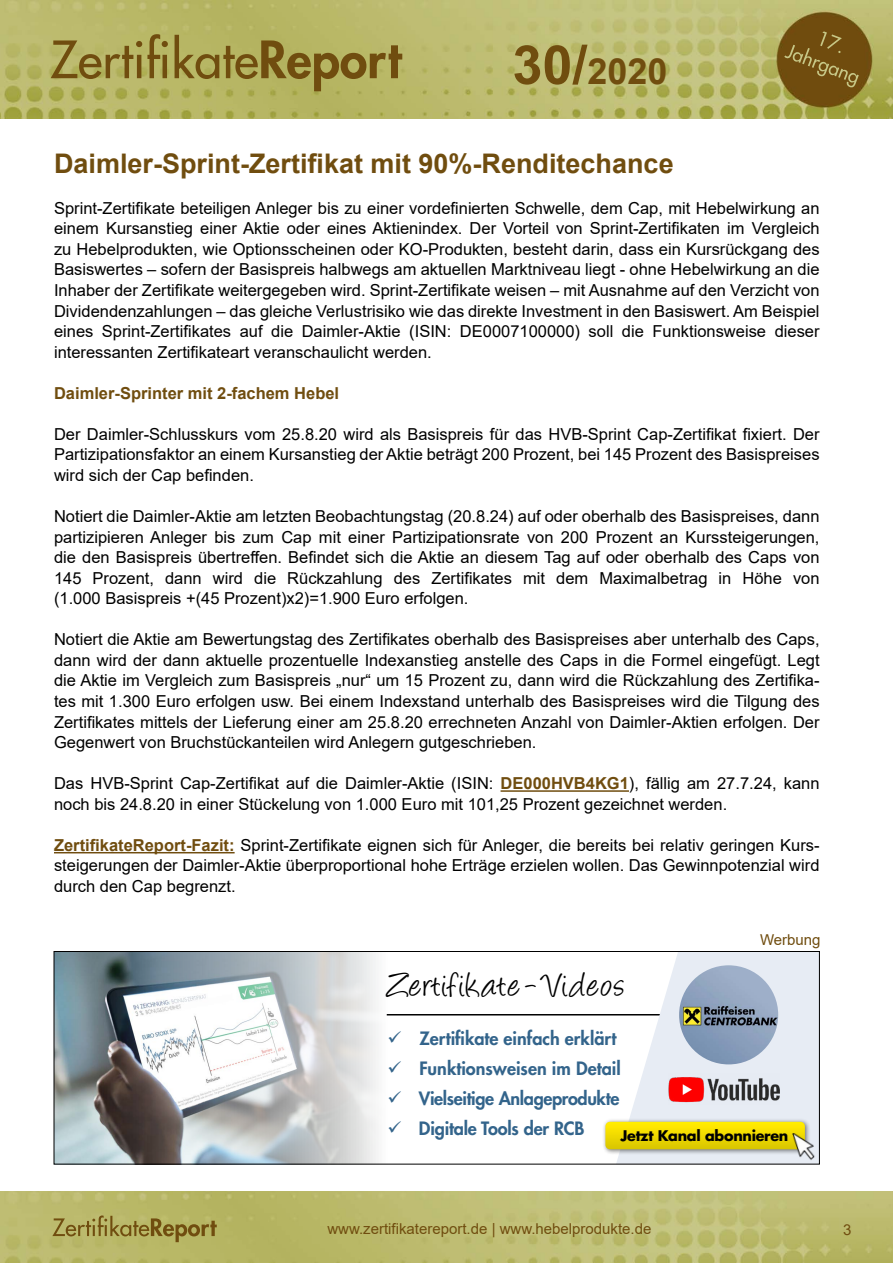
<style>
.page{position:relative;width:893px;height:1263px;background:#fff}
.page>*{position:absolute;margin:0;border:0;box-sizing:border-box;transform-origin:0 0}
.t1{font:39px "Angelina";letter-spacing:.045em;color:#000}
.t2{font:700 36px "Arial";color:#704d0f}
.t3{font:700 27px "Arial";color:#704d0f}
.t4{font:800 18px "Futura LT Pro";letter-spacing:-.01em;color:#33648b}
.t5{font:16.5px/20.5px "Arial";color:#000;text-align:justify}
.t6{font:700 16.5px "Arial";color:#704d0f}
.t7{font:15px "Arial";color:#704d0f}
.t8{font:700 14.4px "Futura LT Pro";letter-spacing:-.02em;color:#000}
.s1{font-size:54px}
.s2{font-weight:700;color:#704d0f}
</style>
<div class="page">
<img style="left:0;top:1192px;width:893px;height:71px">
<img style="left:0;top:0;width:893px;height:119px">
<hr style="left:501px;top:790px;width:128px;height:2px;background:#704d0f">
<hr style="left:54px;top:852px;width:181px;height:1px;background:#704d0f">
<hr style="left:387px;top:1014px;width:276px;height:1px;background:#000">
<img style="left:56px;top:953px;width:365px;height:209px">
<svg style="left:605px;top:953px;width:213px;height:209px"></svg>
<img style="left:791px;top:1133px;width:27px;height:28px">
<div style="left:54px;top:951px;width:766px;height:213px;border:1px solid #000"></div>
<h2 class="t2" style="left:512px;top:46px;width:157px"><span class="s1">30/</span>2020</h2>
<h3 class="t3" style="left:54px;top:144px;width:621px">Daimler-Sprint-Zertifikat mit 90%-Renditechance</h3>
<p class="t5" style="left:54px;top:198px;width:767px">Sprint-Zertifikate beteiligen Anleger bis zu einer vordefinierten Schwelle, dem Cap, mit Hebelwirkung an einem Kursanstieg einer Aktie oder eines Aktienindex. Der Vorteil von Sprint-Zertifikaten im Vergleich zu Hebelprodukten, wie Optionsscheinen oder KO-Produkten, besteht darin, dass ein Kursrückgang des Basiswertes – sofern der Basispreis halbwegs am aktuellen Marktniveau liegt - ohne Hebelwirkung an die Inhaber der Zertifikate weitergegeben wird. Sprint-Zertifikate weisen – mit Ausnahme auf den Verzicht von Dividendenzahlungen – das gleiche Verlustrisiko wie das direkte Investment in den Basiswert. Am Beispiel eines Sprint-Zertifikates auf die Daimler-Aktie (ISIN: DE0007100000) soll die Funktionsweise dieser interessanten Zertifikateart veranschaulicht werden.</p>
<p class="t6" style="left:54px;top:381px;width:287px">Daimler-Sprinter mit 2-fachem Hebel</p>
<p class="t5" style="left:54px;top:424px;width:767px">Der Daimler-Schlusskurs vom 25.8.20 wird als Basispreis für das HVB-Sprint Cap-Zertifikat fixiert. Der Partizipationsfaktor an einem Kursanstieg der Aktie beträgt 200 Prozent, bei 145 Prozent des Basispreises wird sich der Cap befinden.</p>
<p class="t5" style="left:54px;top:506px;width:767px">Notiert die Daimler-Aktie am letzten Beobachtungstag (20.8.24) auf oder oberhalb des Basispreises, dann partizipieren Anleger bis zum Cap mit einer Partizipationsrate von 200 Prozent an Kurssteigerungen, die den Basispreis übertreffen. Befindet sich die Aktie an diesem Tag auf oder oberhalb des Caps von 145 Prozent, dann wird die Rückzahlung des Zertifikates mit dem Maximalbetrag in Höhe von (1.000 Basispreis +(45 Prozent)x2)=1.900 Euro erfolgen.</p>
<p class="t5" style="left:54px;top:629px;width:767px">Notiert die Aktie am Bewertungstag des Zertifikates oberhalb des Basispreises aber unterhalb des Caps, dann wird der dann aktuelle prozentuelle Indexanstieg anstelle des Caps in die Formel eingefügt. Legt die Aktie im Vergleich zum Basispreis „nur“ um 15 Prozent zu, dann wird die Rückzahlung des Zertifika&shy;tes mit 1.300 Euro erfolgen usw. Bei einem Indexstand unterhalb des Basispreises wird die Tilgung des Zertifikates mittels der Lieferung einer am 25.8.20 errechneten Anzahl von Daimler-Aktien erfolgen. Der Gegenwert von Bruchstückanteilen wird Anlegern gutgeschrieben.</p>
<p class="t5" style="left:54px;top:773px;width:767px">Das HVB-Sprint Cap-Zertifikat auf die Daimler-Aktie (ISIN: <span class="s2">DE000HVB4KG1</span>), fällig am 27.7.24, kann noch bis 24.8.20 in einer Stückelung von 1.000 Euro mit 101,25 Prozent gezeichnet werden.</p>
<p class="t5" style="left:54px;top:835px;width:767px"><span class="s2">ZertifikateReport-Fazit:</span> Sprint-Zertifikate eignen sich für Anleger, die bereits bei relativ geringen Kurs&shy;steigerungen der Daimler-Aktie überproportional hohe Erträge erzielen wollen. Das Gewinnpotenzial wird durch den Cap begrenzt.</p>
<p class="t7" style="left:760px;top:930px;width:62px">Werbung</p>
<h1 class="t1" style="left:387px;top:969px;width:239px">Zertifikate-Videos</h1>
<p class="t4" style="left:387px;top:1025px;width:230px">✓ Zertifikate einfach erklärt</p>
<p class="t4" style="left:387px;top:1055px;width:235px">✓ Funktionsweisen im Detail</p>
<p class="t4" style="left:387px;top:1085px;width:233px">✓ Vielseitige Anlageprodukte</p>
<p class="t4" style="left:387px;top:1115px;width:199px">✓ Digitale Tools der RCB</p>
<p class="t8" style="left:621px;top:1125px;width:169px">Jetzt Kanal abonnieren</p>
<p class="t7" style="left:327px;top:1218px;width:326px">www.zertifikatereport.de | www.hebelprodukte.de</p>
<p class="t7" style="left:843px;top:1219px;width:10px">3</p>
</div>
